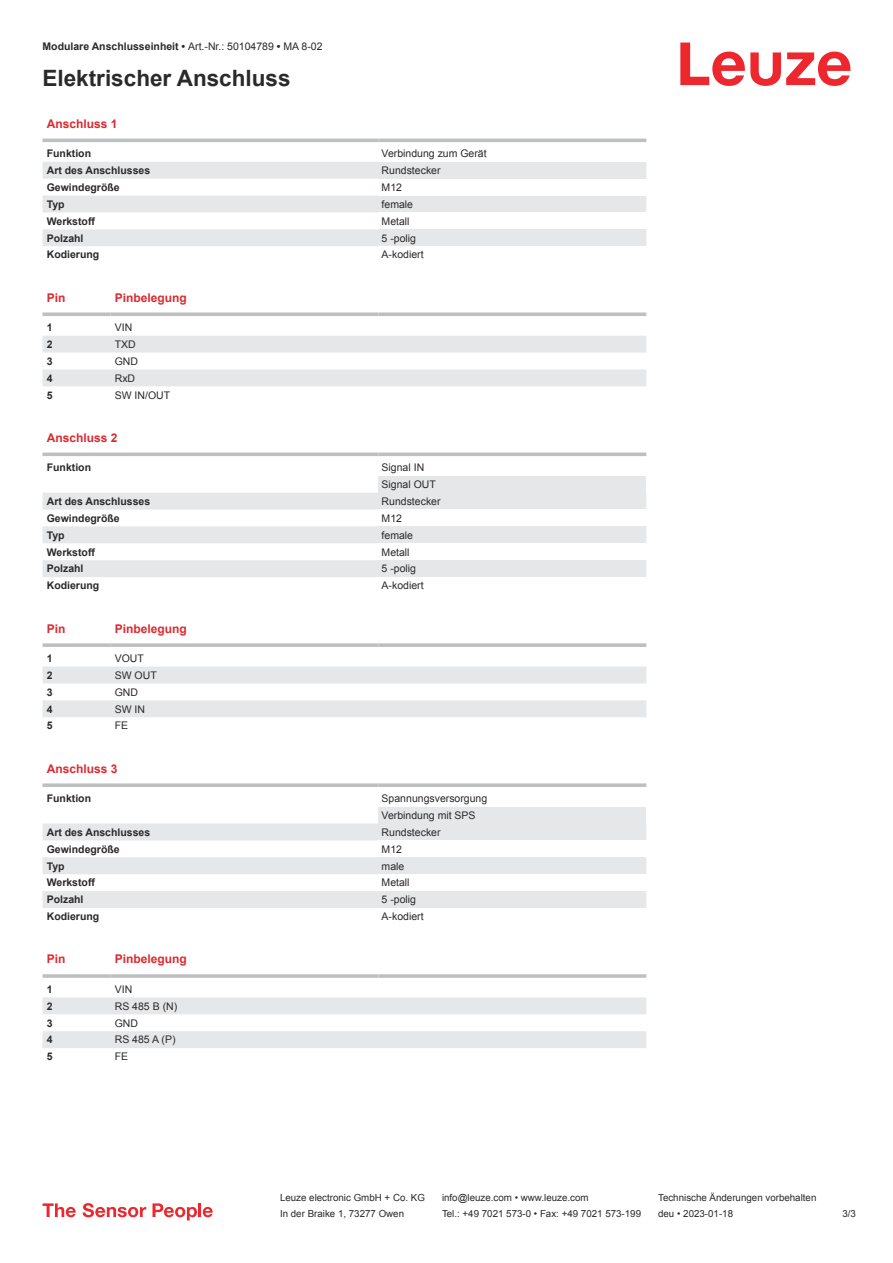
<style>
.page{position:relative;width:893px;height:1263px;background:#fff}
.page>*{position:absolute;margin:0;border:0;box-sizing:border-box;transform-origin:0 0}
.t1{font:700 22.5px "Arial";color:#2b292a}
.t2{font:700 12px "Arial";color:#db2a30}
.t3{font:700 10.5px "Arial";color:#2b292a}
.t4{font:10.5px/17px "Arial";color:#2b292a}
.t5{font:9.75px "Arial";color:#2b292a}
.s1{font-weight:400}
</style>
<div class="page">
<svg style="left:680px;top:43px;width:170px;height:43px"></svg>
<svg style="left:43px;top:138px;width:603px;height:1px"></svg>
<svg style="left:43px;top:162px;width:335px;height:84px;fill:#e6e7e9"></svg>
<hr style="left:43px;top:139px;width:335px;height:3px;background:#bdbfc1">
<hr style="left:378px;top:139px;width:268px;height:3px;background:#bdbfc1">
<div style="left:378px;top:162px;width:268px;height:17px;background:#e6e7e9"></div>
<div style="left:378px;top:196px;width:268px;height:16px;background:#e6e7e9"></div>
<div style="left:378px;top:229px;width:268px;height:17px;background:#e6e7e9"></div>
<svg style="left:43px;top:336px;width:603px;height:50px"></svg>
<svg style="left:43px;top:312px;width:68px;height:4px"></svg>
<svg style="left:111px;top:312px;width:267px;height:4px"></svg>
<svg style="left:378px;top:312px;width:268px;height:4px"></svg>
<svg style="left:43px;top:493px;width:335px;height:84px;fill:#e6e7e9"></svg>
<svg style="left:43px;top:452px;width:335px;height:4px"></svg>
<svg style="left:378px;top:452px;width:268px;height:4px"></svg>
<div style="left:378px;top:476px;width:268px;height:17px;background:#e6e7e9"></div>
<div style="left:378px;top:493px;width:268px;height:16px;background:#e6e7e9"></div>
<div style="left:378px;top:526px;width:268px;height:17px;background:#e6e7e9"></div>
<div style="left:378px;top:560px;width:268px;height:17px;background:#e6e7e9"></div>
<svg style="left:43px;top:666px;width:603px;height:51px"></svg>
<svg style="left:43px;top:643px;width:68px;height:4px"></svg>
<svg style="left:111px;top:643px;width:267px;height:4px"></svg>
<svg style="left:378px;top:643px;width:268px;height:4px"></svg>
<svg style="left:43px;top:823px;width:335px;height:85px;fill:#e6e7e9"></svg>
<svg style="left:43px;top:783px;width:335px;height:4px"></svg>
<svg style="left:378px;top:783px;width:268px;height:4px"></svg>
<div style="left:378px;top:807px;width:268px;height:16px;background:#e6e7e9"></div>
<div style="left:378px;top:823px;width:268px;height:17px;background:#e6e7e9"></div>
<div style="left:378px;top:857px;width:268px;height:17px;background:#e6e7e9"></div>
<div style="left:378px;top:891px;width:268px;height:17px;background:#e6e7e9"></div>
<svg style="left:43px;top:997px;width:603px;height:51px"></svg>
<hr style="left:43px;top:974px;width:68px;height:4px;background:#c8cacb">
<hr style="left:111px;top:974px;width:267px;height:4px;background:#bdbfc1">
<hr style="left:378px;top:974px;width:268px;height:4px;background:#c8cacb">
<svg style="left:43px;top:1203px;width:33px;height:14px"></svg>
<svg style="left:83px;top:1203px;width:63px;height:14px"></svg>
<svg style="left:153px;top:1203px;width:44px;height:17px"></svg>
<hr style="left:198px;top:1203px;width:3px;height:14px;background:#ed272d">
<svg style="left:203px;top:1207px;width:10px;height:10px"></svg>
<p class="t3" style="left:43px;top:43px;width:282px">Modulare Anschlusseinheit • <span class="s1">Art.-Nr.: 50104789</span> • <span class="s1">MA 8-02</span></p>
<h1 class="t1" style="left:43px;top:70px;width:250px">Elektrischer Anschluss</h1>
<p class="t2" style="left:47px;top:119px;width:72px">Anschluss 1</p>
<p class="t3" style="left:47px;top:149px;width:46px">Funktion</p>
<p class="t4" style="left:382px;top:146px;width:107px">Verbindung zum Gerät</p>
<p class="t3" style="left:47px;top:166px;width:105px">Art des Anschlusses</p>
<p class="t4" style="left:382px;top:163px;width:60px">Rundstecker</p>
<p class="t3" style="left:47px;top:183px;width:74px">Gewindegröße</p>
<p class="t4" style="left:382px;top:180px;width:22px">M12</p>
<p class="t3" style="left:47px;top:200px;width:19px">Typ</p>
<p class="t4" style="left:382px;top:197px;width:33px">female</p>
<p class="t3" style="left:47px;top:217px;width:50px">Werkstoff</p>
<p class="t4" style="left:382px;top:213px;width:30px">Metall</p>
<p class="t3" style="left:47px;top:234px;width:38px">Polzahl</p>
<p class="t4" style="left:382px;top:230px;width:36px">5 -polig</p>
<p class="t3" style="left:47px;top:251px;width:54px">Kodierung</p>
<p class="t4" style="left:382px;top:247px;width:44px">A-kodiert</p>
<p class="t2" style="left:47px;top:293px;width:20px">Pin</p>
<p class="t2" style="left:115px;top:293px;width:74px">Pinbelegung</p>
<p class="t3" style="left:47px;top:323px;width:7px">1</p>
<p class="t4" style="left:115px;top:320px;width:19px">VIN</p>
<p class="t3" style="left:47px;top:340px;width:7px">2</p>
<p class="t4" style="left:115px;top:337px;width:22px">TXD</p>
<p class="t3" style="left:47px;top:357px;width:7px">3</p>
<p class="t4" style="left:115px;top:354px;width:25px">GND</p>
<p class="t3" style="left:47px;top:374px;width:7px">4</p>
<p class="t4" style="left:115px;top:370px;width:22px">RxD</p>
<p class="t3" style="left:47px;top:391px;width:7px">5</p>
<p class="t4" style="left:115px;top:387px;width:57px">SW IN/OUT</p>
<p class="t2" style="left:47px;top:433px;width:72px">Anschluss 2</p>
<p class="t3" style="left:47px;top:463px;width:46px">Funktion</p>
<p class="t4" style="left:382px;top:460px;width:56px">Signal IN<br>Signal OUT</p>
<p class="t3" style="left:47px;top:497px;width:105px">Art des Anschlusses</p>
<p class="t4" style="left:382px;top:494px;width:60px">Rundstecker</p>
<p class="t3" style="left:47px;top:514px;width:74px">Gewindegröße</p>
<p class="t4" style="left:382px;top:510px;width:22px">M12</p>
<p class="t3" style="left:47px;top:531px;width:19px">Typ</p>
<p class="t4" style="left:382px;top:527px;width:33px">female</p>
<p class="t3" style="left:47px;top:548px;width:50px">Werkstoff</p>
<p class="t4" style="left:382px;top:544px;width:30px">Metall</p>
<p class="t3" style="left:47px;top:565px;width:38px">Polzahl</p>
<p class="t4" style="left:382px;top:561px;width:36px">5 -polig</p>
<p class="t3" style="left:47px;top:582px;width:54px">Kodierung</p>
<p class="t4" style="left:382px;top:578px;width:44px">A-kodiert</p>
<p class="t2" style="left:47px;top:624px;width:20px">Pin</p>
<p class="t2" style="left:115px;top:624px;width:74px">Pinbelegung</p>
<p class="t3" style="left:47px;top:654px;width:7px">1</p>
<p class="t4" style="left:115px;top:651px;width:31px">VOUT</p>
<p class="t3" style="left:47px;top:671px;width:7px">2</p>
<p class="t4" style="left:115px;top:667px;width:43px">SW OUT</p>
<p class="t3" style="left:47px;top:688px;width:7px">3</p>
<p class="t4" style="left:115px;top:684px;width:25px">GND</p>
<p class="t3" style="left:47px;top:705px;width:7px">4</p>
<p class="t4" style="left:115px;top:701px;width:32px">SW IN</p>
<p class="t3" style="left:47px;top:722px;width:7px">5</p>
<p class="t4" style="left:115px;top:718px;width:15px">FE</p>
<p class="t2" style="left:47px;top:764px;width:72px">Anschluss 3</p>
<p class="t3" style="left:47px;top:794px;width:46px">Funktion</p>
<p class="t4" style="left:382px;top:791px;width:107px">Spannungsversorgung<br>Verbindung mit SPS</p>
<p class="t3" style="left:47px;top:828px;width:105px">Art des Anschlusses</p>
<p class="t4" style="left:382px;top:824px;width:60px">Rundstecker</p>
<p class="t3" style="left:47px;top:845px;width:74px">Gewindegröße</p>
<p class="t4" style="left:382px;top:841px;width:22px">M12</p>
<p class="t3" style="left:47px;top:862px;width:19px">Typ</p>
<p class="t4" style="left:382px;top:858px;width:24px">male</p>
<p class="t3" style="left:47px;top:879px;width:50px">Werkstoff</p>
<p class="t4" style="left:382px;top:875px;width:30px">Metall</p>
<p class="t3" style="left:47px;top:896px;width:38px">Polzahl</p>
<p class="t4" style="left:382px;top:892px;width:36px">5 -polig</p>
<p class="t3" style="left:47px;top:912px;width:54px">Kodierung</p>
<p class="t4" style="left:382px;top:909px;width:44px">A-kodiert</p>
<p class="t2" style="left:47px;top:955px;width:20px">Pin</p>
<p class="t2" style="left:115px;top:955px;width:74px">Pinbelegung</p>
<p class="t3" style="left:47px;top:985px;width:7px">1</p>
<p class="t4" style="left:115px;top:981px;width:19px">VIN</p>
<p class="t3" style="left:47px;top:1002px;width:7px">2</p>
<p class="t4" style="left:115px;top:998px;width:64px">RS 485 B (N)</p>
<p class="t3" style="left:47px;top:1019px;width:7px">3</p>
<p class="t4" style="left:115px;top:1015px;width:25px">GND</p>
<p class="t3" style="left:47px;top:1036px;width:7px">4</p>
<p class="t4" style="left:115px;top:1032px;width:62px">RS 485 A (P)</p>
<p class="t3" style="left:47px;top:1053px;width:7px">5</p>
<p class="t4" style="left:115px;top:1049px;width:15px">FE</p>
<p class="t5" style="left:280px;top:1194px;width:146px">Leuze electronic GmbH + Co. KG</p>
<p class="t5" style="left:442px;top:1194px;width:148px">info@leuze.com • www.leuze.com</p>
<p class="t5" style="left:658px;top:1194px;width:160px">Technische Änderungen vorbehalten</p>
<p class="t5" style="left:280px;top:1210px;width:126px">In der Braike 1, 73277 Owen</p>
<p class="t5" style="left:442px;top:1210px;width:201px">Tel.: +49 7021 573-0 • Fax: +49 7021 573-199</p>
<p class="t5" style="left:658px;top:1210px;width:76px">deu • 2023-01-18</p>
<p class="t5" style="left:842px;top:1210px;width:15px">3 /3</p>
</div>
